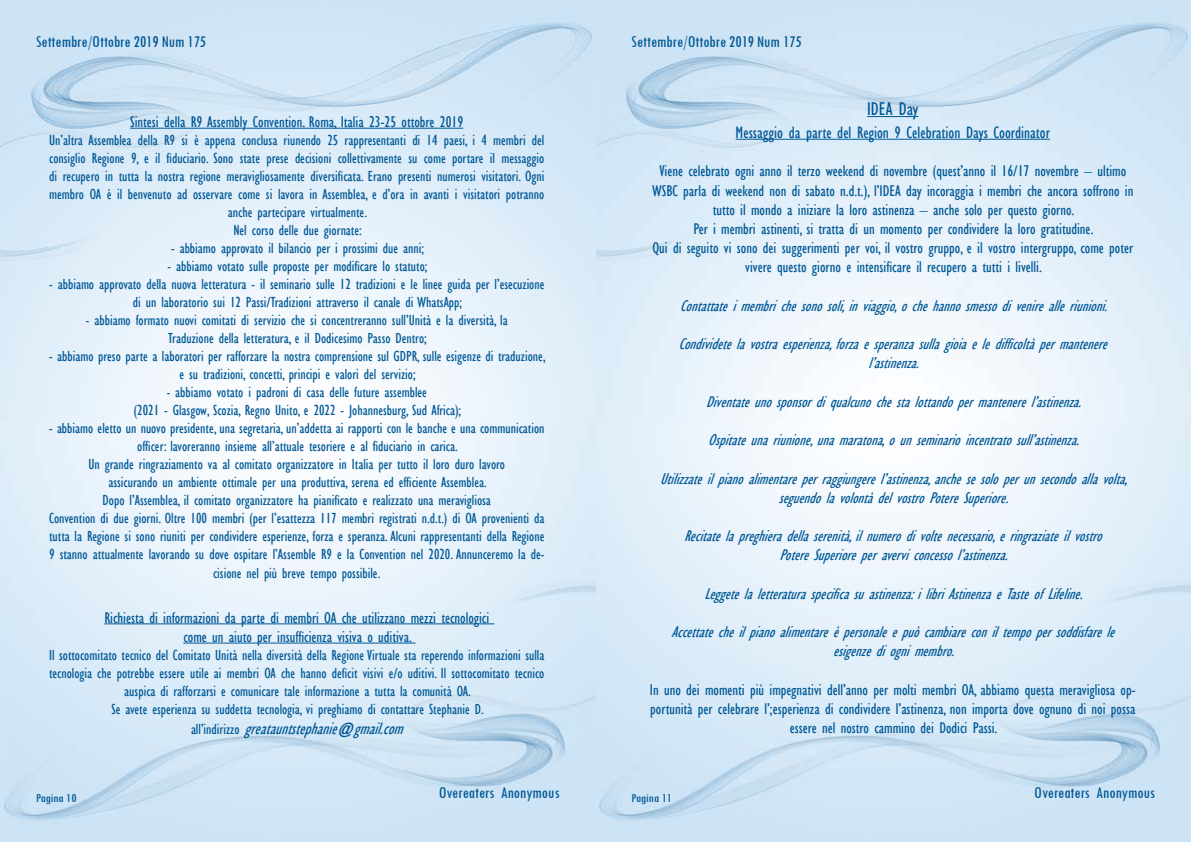
<style>
.page{position:relative;width:1191px;height:842px;background:#fff}
.page>*{position:absolute;margin:0;border:0;box-sizing:border-box;transform-origin:0 0}
.t1{font:condensed 19px "Gill Sans";color:#005895}
.t2{font:condensed 17px "Tw Cen";color:#005794}
.t3{font:condensed 17px "Gill Sans";color:#005895}
.t4{font:italic condensed 17px "Gill Sans";color:#005895}
.t5{font:condensed 16px/19.2px "Gill Sans";color:#005895;text-align:center}
.t6{font:italic condensed 16px/19.2px "Gill Sans";color:#005895;text-align:center}
.t7{font:condensed 15px/18px "Gill Sans";color:#005895;text-align:center}
.t8{font:condensed 12.5px "Tw Cen";color:#005794;scale:1.12 1}
.s1{font-style:normal;font-size:15px}
</style>
<div class="page">
<hr style="left:867px;top:116px;width:51px;height:1px;background:#005895">
<hr style="left:735px;top:139px;width:315px;height:1px;background:#005895">
<hr style="left:130px;top:128px;width:333px;height:1px;background:#005895">
<hr style="left:104px;top:623px;width:390px;height:1px;background:#005895">
<hr style="left:183px;top:643px;width:232px;height:1px;background:#005895">
<p class="t2" style="left:36px;top:32px;width:172px">Settembre/Ottobre 2019 Num 175</p>
<p class="t5" style="left:130px;top:112px;width:334px">Sintesi della R9 Assembly Convention. Roma, Italia 23-25 ottobre 2019</p>
<p class="t7" style="left:49px;top:131px;width:497px">Un’altra Assemblea della R9 si è appena conclusa riunendo 25 rappresentanti di 14 paesi, i 4 membri del consiglio Regione 9, e il fiduciario. Sono state prese decisioni collettivamente su come portare il messaggio di recupero in tutta la nostra regione meravigliosamente diversificata. Erano presenti numerosi visitatori. Ogni membro OA è il benvenuto ad osservare come si lavora in Assemblea, e d’ora in avanti i visitatori potranno anche partecipare virtualmente.<br>Nel corso delle due giornate:</p>
<p class="t7" style="left:171px;top:239px;width:254px">- abbiamo approvato il bilancio per i prossimi due anni;</p>
<p class="t7" style="left:168px;top:257px;width:261px">- abbiamo votato sulle proposte per modificare lo statuto;</p>
<p class="t7" style="left:49px;top:275px;width:497px">- abbiamo approvato della nuova letteratura - il seminario sulle 12 tradizioni e le linee guida per l’esecuzione di un laboratorio sui 12 Passi/Tradizioni attraverso il canale di WhatsApp;</p>
<p class="t7" style="left:86px;top:311px;width:423px">- abbiamo formato nuovi comitati di servizio che si concentreranno sull’Unità e la diversità, la<br>Traduzione della letteratura, e il Dodicesimo Passo Dentro;</p>
<p class="t7" style="left:49px;top:347px;width:498px">- abbiamo preso parte a laboratori per rafforzare la nostra comprensione sul GDPR, sulle esigenze di traduzione, e su tradizioni, concetti, principi e valori del servizio;</p>
<p class="t7" style="left:134px;top:383px;width:329px">- abbiamo votato i padroni di casa delle future assemblee<br>(2021 - Glasgow, Scozia, Regno Unito, e 2022 - Johannesburg, Sud Africa);</p>
<p class="t7" style="left:49px;top:419px;width:497px">- abbiamo eletto un nuovo presidente, una segretaria, un’addetta ai rapporti con le banche e una communication officer: lavoreranno insieme all’attuale tesoriere e al fiduciario in carica.<br>Un grande ringraziamento va al comitato organizzatore in Italia per tutto il loro duro lavoro<br>assicurando un ambiente ottimale per una produttiva, serena ed efficiente Assemblea.<br>Dopo l’Assemblea, il comitato organizzatore ha pianificato e realizzato una meravigliosa<br>Convention di due giorni. Oltre 100 membri (per l’esattezza 117 membri registrati n.d.t.) di OA provenienti da tutta la Regione si sono riuniti per condividere esperienze, forza e speranza. Alcuni rappresentanti della Regione 9 stanno attualmente lavorando su dove ospitare l’Assemble R9 e la Convention nel 2020. Annunceremo la de&shy;cisione nel più breve tempo possibile.</p>
<p class="t5" style="left:104px;top:608px;width:386px">Richiesta di informazioni da parte di membri OA che utilizzano mezzi tecnologici come un aiuto per insufficienza visiva o uditiva.</p>
<p class="t7" style="left:49px;top:646px;width:497px">Il sottocomitato tecnico del Comitato Unità nella diversità della Regione Virtuale sta reperendo informazioni sulla tecnologia che potrebbe essere utile ai membri OA che hanno deficit visivi e/o uditivi. Il sottocomitato tecnico auspica di rafforzarsi e comunicare tale informazione a tutta la comunità OA.<br>Se avete esperienza su suddetta tecnologia, vi preghiamo di contattare Stephanie D.</p>
<p class="t4" style="left:191px;top:719px;width:220px"><span class="s1">a l l ’ i n d i r i z z o</span> greatauntstephanie@gmail.com</p>
<p class="t8" style="left:36px;top:790px;width:38px">Pagina 10</p>
<p class="t2" style="left:439px;top:782px;width:123px">Overeaters Anonymous</p>
<p class="t2" style="left:631px;top:32px;width:172px">Settembre/Ottobre 2019 Num 175</p>
<p class="t1" style="left:867px;top:98px;width:53px">IDEA Day</p>
<p class="t3" style="left:735px;top:122px;width:316px">Messaggio da parte del Region 9 Celebration Days Coordinator</p>
<p class="t5" style="left:652px;top:162px;width:482px">Viene celebrato ogni anno il terzo weekend di novembre (quest’anno il 16/17 novembre – ultimo WSBC parla di weekend non di sabato n.d.t.), l’IDEA day incoraggia i membri che ancora soffrono in tutto il mondo a iniziare la loro astinenza – anche solo per questo giorno.<br>Per i membri astinenti, si tratta di un momento per condividere la loro gratitudine.<br>Qui di seguito vi sono dei suggerimenti per voi, il vostro gruppo, e il vostro intergruppo, come poter vivere questo giorno e intensificare il recupero a tutti i livelli.</p>
<p class="t6" style="left:680px;top:296px;width:434px">Contattateimembrichesonosoli,inviaggio,ochehannosmessodivenirealleriunioni.</p>
<p class="t6" style="left:678px;top:334px;width:436px">Condividetelavostraesperienza,forzaesperanzasullagioiaeledifficoltàpermantenere l’astinenza.</p>
<p class="t6" style="left:706px;top:392px;width:383px">Diventateunosponsordiqualcunochestalottandopermantenerel’astinenza.</p>
<p class="t6" style="left:708px;top:430px;width:378px">Ospitateunariunione,unamaratona,ounseminarioincentratosull’astinenza.</p>
<p class="t6" style="left:660px;top:469px;width:475px">Utilizzateilpianoalimentareperraggiungerel’astinenza,anchesesoloperunsecondoallavolta, seguendolavolontàdelvostroPotereSuperiore.</p>
<p class="t6" style="left:684px;top:526px;width:425px">Recitatelapreghieradellaserenità,ilnumerodivoltenecessario,eringraziateilvostro<br>PotereSuperioreperaverviconcessol’astinenza.</p>
<p class="t6" style="left:704px;top:584px;width:386px">Leggetelaletteraturaspecificasuastinenza:ilibriAstinenzaeTasteofLifeline.</p>
<p class="t6" style="left:671px;top:622px;width:450px">Accettatecheilpianoalimentareèpersonaleepuòcambiareconiltempopersoddisfarele esigenzediognimembro.</p>
<p class="t5" style="left:650px;top:680px;width:487px">In uno dei momenti più impegnativi dell’anno per molti membri OA, abbiamo questa meravigliosa op&shy;portunità per celebrare l’;esperienza di condividere l’astinenza, non importa dove ognuno di noi possa essere nel nostro cammino dei Dodici Passi.</p>
<p class="t8" style="left:631px;top:790px;width:38px">Pagina 11</p>
<p class="t2" style="left:1034px;top:782px;width:123px">Overeaters Anonymous</p>
</div>
